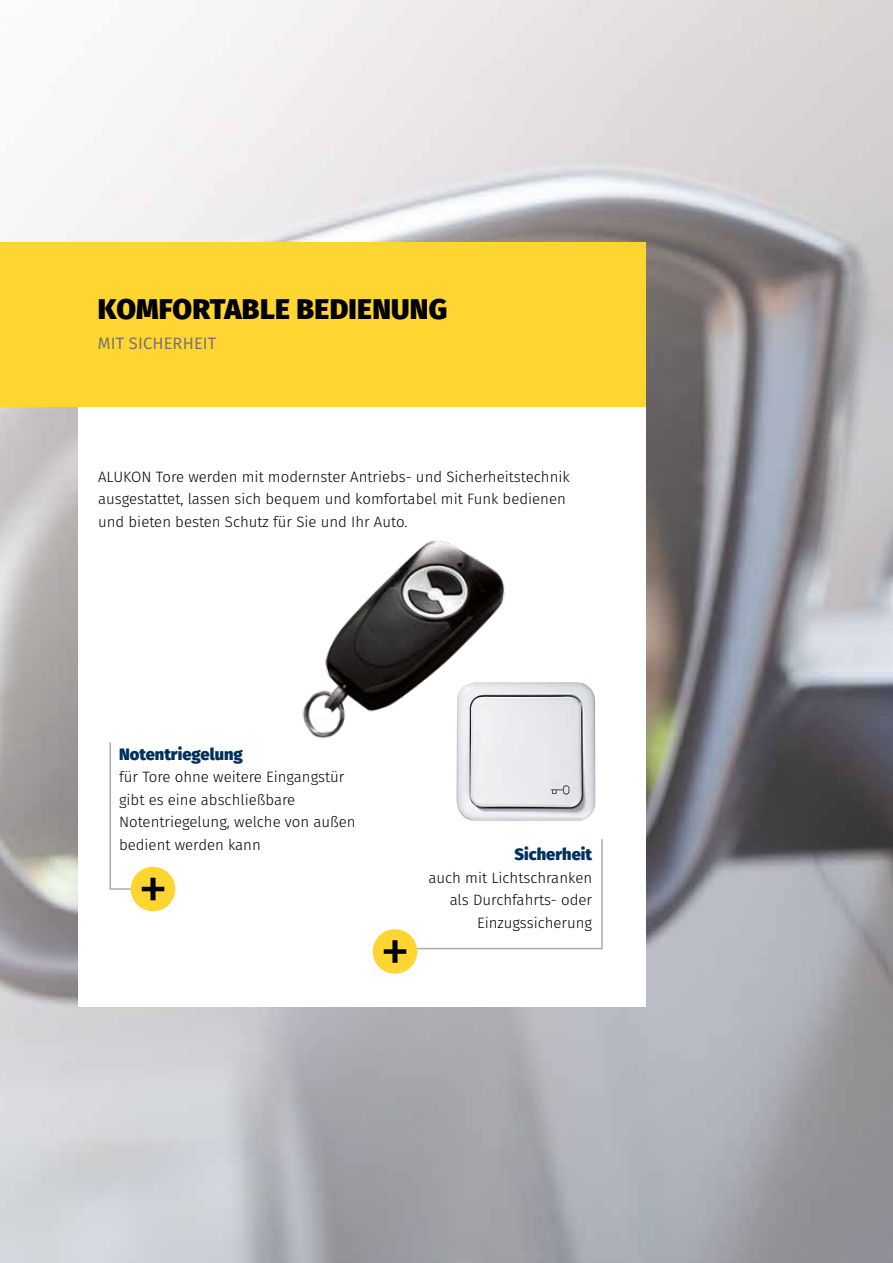
<style>
.page{position:relative;width:893px;height:1263px;background:#fff}
.page>*{position:absolute;margin:0;border:0;box-sizing:border-box;transform-origin:0 0}
.t1{font:800 28.5px "Fira Sans";letter-spacing:.01em;color:#000}
.t2{font:800 16.5px "Fira Sans";color:#00305d}
.t3{font:16.5px "Fira Sans";letter-spacing:.01em;color:#706f6f}
.t4{font:300 15px/22.5px "Fira Sans";color:#000}
</style>
<div class="page">
<img style="left:0;top:0;width:893px;height:1263px">
<div style="left:78px;top:256px;width:568px;height:751px;background:#fff"></div>
<div style="left:0;top:242px;width:645px;height:165px;background:#ffd531"></div>
<img style="left:456px;top:682px;width:139px;height:139px">
<img style="left:302px;top:540px;width:278px;height:220px">
<div style="left:373px;top:929px;width:44px;height:45px;background:#ffd531;border-radius:50%"></div>
<svg style="left:384px;top:839px;width:219px;height:124px"></svg>
<div style="left:131px;top:867px;width:44px;height:44px;background:#ffd531;border-radius:50%"></div>
<svg style="left:109px;top:742px;width:55px;height:158px"></svg>
<h1 class="t1" style="left:98px;top:284px;width:351px">KOMFORTABLE BEDIENUNG</h1>
<p class="t3" style="left:98px;top:331px;width:120px">MIT SICHERHEIT</p>
<p class="t4" style="left:98px;top:465px;width:473px">ALUKON Tore werden mit modernster Antriebs- und Sicherheitstechnik ausgestattet, lassen sich bequem und komfortabel mit Funk bedienen und bieten besten Schutz für Sie und Ihr Auto.</p>
<p class="t2" style="left:119px;top:739px;width:125px">Notentriegelung</p>
<p class="t4" style="left:119px;top:766px;width:238px">für Tore ohne weitere Eingangstür gibt es eine abschließbare<br>Notentriegelung, welche von außen bedient werden kann</p>
<p class="t2" style="left:515px;top:840px;width:79px">Sicherheit</p>
<p class="t4" style="left:428px;top:866px;width:165px;text-align:right">auch mit Lichtschranken als Durchfahrts- oder<br>Einzugssicherung</p>
</div>
